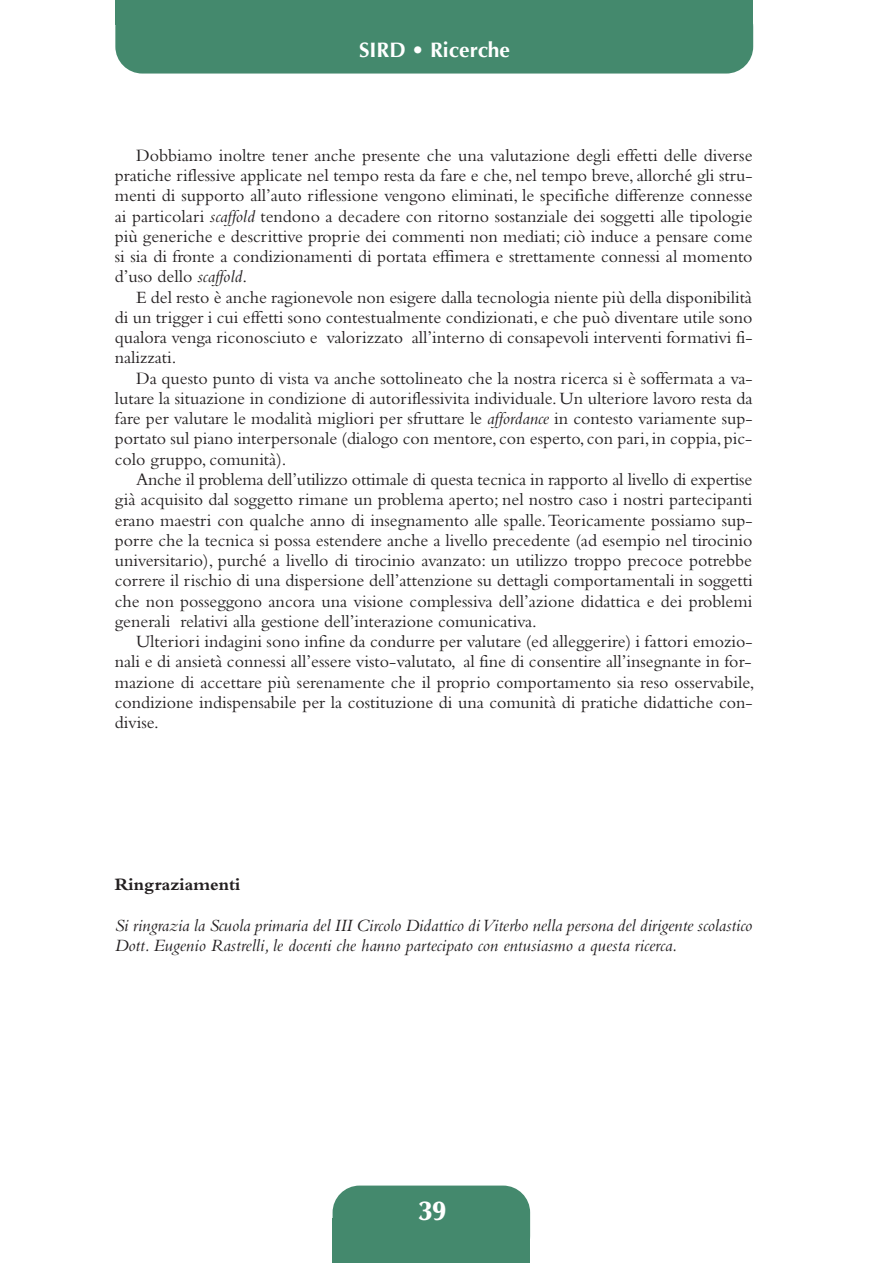
<style>
.page{position:relative;width:893px;height:1263px;background:#fff}
.page>*{position:absolute;margin:0;border:0;box-sizing:border-box;transform-origin:0 0}
.t1{font:900 27px "Optima";color:#fff}
.t2{font:700 21px "Optima";color:#fff}
.t3{font:18px "Bembo";color:#231f20}
.t4{font:italic 18px/20.2px "Bembo";letter-spacing:-.005em;color:#231f20}
.t5{font:700 18px "Bembo";color:#231f20}
.s1{font-style:italic}
</style>
<div class="page">
<div style="left:333px;top:1185px;width:197px;height:78px;background:#44896d;border-radius:27px"></div>
<div style="left:333px;top:1218px;width:197px;height:45px;background:#44896d"></div>
<div style="left:115px;top:0;width:638px;height:74px;background:#44896d;border-radius:27px"></div>
<div style="left:115px;top:0;width:638px;height:24px;background:#44896d"></div>
<p class="t2" style="left:359px;top:38px;width:152px">SIRD • Ricerche</p>
<p class="t3" style="left:136px;top:149px;width:618px">Dobbiamo inoltre tener anche presente che una valutazione degli effetti delle diverse</p>
<p class="t3" style="left:115px;top:169px;width:639px">pratiche riflessive applicate nel tempo resta da fare e che, nel tempo breve, allorché gli stru-</p>
<p class="t3" style="left:115px;top:190px;width:639px">menti di supporto all’auto riflessione vengono eliminati, le specifiche differenze connesse</p>
<p class="t3" style="left:115px;top:210px;width:639px">ai particolari <span class="s1">scaffold</span> tendono a decadere con ritorno sostanziale dei soggetti alle tipologie</p>
<p class="t3" style="left:115px;top:230px;width:639px">più generiche e descrittive proprie dei commenti non mediati; ciò induce a pensare come</p>
<p class="t3" style="left:115px;top:250px;width:639px">si sia di fronte a condizionamenti di portata effimera e strettamente connessi al momento</p>
<p class="t3" style="left:115px;top:271px;width:134px">d’uso dello <span class="s1">scaffold</span>.</p>
<p class="t3" style="left:136px;top:291px;width:617px">E del resto è anche ragionevole non esigere dalla tecnologia niente più della disponibilità</p>
<p class="t3" style="left:115px;top:311px;width:639px">di un trigger i cui effetti sono contestualmente condizionati, e che può diventare utile sono</p>
<p class="t3" style="left:115px;top:331px;width:639px">qualora venga riconosciuto e valorizzato all’interno di consapevoli interventi formativi fi-</p>
<p class="t3" style="left:115px;top:352px;width:63px">nalizzati.</p>
<p class="t3" style="left:136px;top:372px;width:618px">Da questo punto di vista va anche sottolineato che la nostra ricerca si è soffermata a va-</p>
<p class="t3" style="left:115px;top:392px;width:639px">lutare la situazione in condizione di autoriflessivita individuale. Un ulteriore lavoro resta da</p>
<p class="t3" style="left:115px;top:412px;width:639px">fare per valutare le modalità migliori per sfruttare le <span class="s1">affordance</span> in contesto variamente sup-</p>
<p class="t3" style="left:115px;top:433px;width:639px">portato sul piano interpersonale (dialogo con mentore, con esperto, con pari, in coppia, pic-</p>
<p class="t3" style="left:115px;top:453px;width:173px">colo gruppo, comunità).</p>
<p class="t3" style="left:136px;top:473px;width:618px">Anche il problema dell’utilizzo ottimale di questa tecnica in rapporto al livello di expertise</p>
<p class="t3" style="left:115px;top:493px;width:639px">già acquisito dal soggetto rimane un problema aperto; nel nostro caso i nostri partecipanti</p>
<p class="t3" style="left:115px;top:514px;width:639px">erano maestri con qualche anno di insegnamento alle spalle. Teoricamente possiamo sup-</p>
<p class="t3" style="left:115px;top:534px;width:639px">porre che la tecnica si possa estendere anche a livello precedente (ad esempio nel tirocinio</p>
<p class="t3" style="left:115px;top:554px;width:639px">universitario), purché a livello di tirocinio avanzato: un utilizzo troppo precoce potrebbe</p>
<p class="t3" style="left:115px;top:574px;width:639px">correre il rischio di una dispersione dell’attenzione su dettagli comportamentali in soggetti</p>
<p class="t3" style="left:115px;top:595px;width:639px">che non posseggono ancora una visione complessiva dell’azione didattica e dei problemi</p>
<p class="t3" style="left:115px;top:615px;width:424px">generali relativi alla gestione dell’interazione comunicativa.</p>
<p class="t3" style="left:136px;top:635px;width:618px">Ulteriori indagini sono infine da condurre per valutare (ed alleggerire) i fattori emozio-</p>
<p class="t3" style="left:115px;top:655px;width:638px">nali e di ansietà connessi all’essere visto-valutato, al fine di consentire all’insegnante in for-</p>
<p class="t3" style="left:115px;top:676px;width:641px">mazione di accettare più serenamente che il proprio comportamento sia reso osservabile,</p>
<p class="t3" style="left:115px;top:696px;width:639px">condizione indispensabile per la costituzione di una comunità di pratiche didattiche con-</p>
<p class="t3" style="left:115px;top:716px;width:46px">divise.</p>
<p class="t5" style="left:115px;top:878px;width:127px">Ringraziamenti</p>
<p class="t4" style="left:115px;top:916px;width:639px">Si ringrazia la Scuola primaria del III Circolo Didattico di Viterbo nella persona del dirigente scolastico<br>Dott. Eugenio Rastrelli, le docenti che hanno partecipato con entusiasmo a questa ricerca.</p>
<p class="t1" style="left:419px;top:1200px;width:28px">39</p>
</div>
